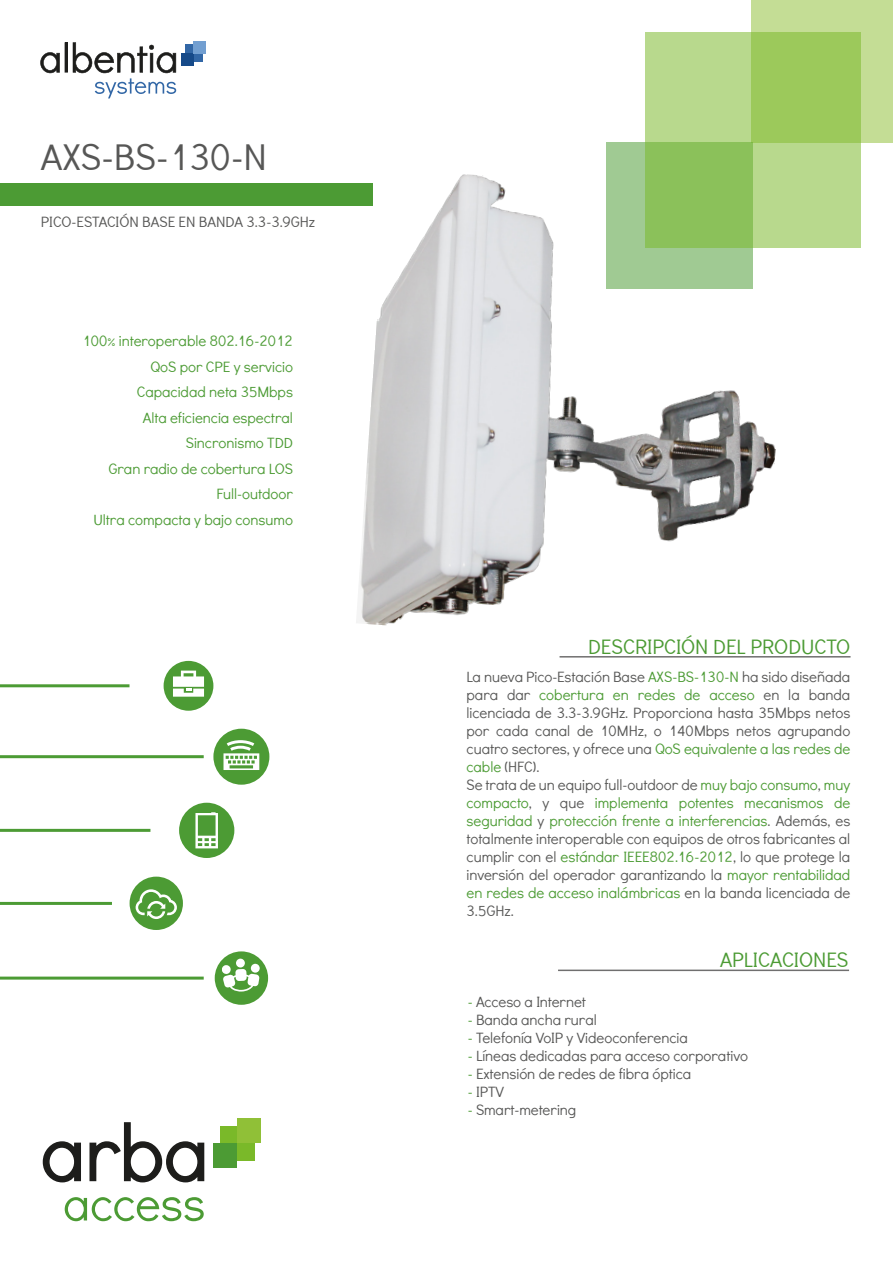
<style>
.page{position:relative;width:893px;height:1263px;background:#fff}
.page>*{position:absolute;margin:0;border:0;box-sizing:border-box;transform-origin:0 0}
.t1{font:37.35px "Didact Gothic";color:#575756}
.t2{font:21px "Didact Gothic";color:#4c9b34}
.t3{font:15px/18px "Didact Gothic";color:#575756}
.t4{font:15px/25.5px "Didact Gothic";color:#4c9b34;text-align:right}
.s1{color:#4c9b34}
</style>
<div class="page">
<svg style="left:42px;top:1141px;width:39px;height:42px"></svg>
<svg style="left:89px;top:1122px;width:116px;height:61px"></svg>
<svg style="left:65px;top:1197px;width:139px;height:24px"></svg>
<div style="left:220px;top:1125px;width:34px;height:35px;background:#7ab929"></div>
<div style="left:214px;top:1143px;width:23px;height:24px;background:#4c9b34"></div>
<div style="left:237px;top:1119px;width:23px;height:24px;background:#90c037"></div>
<div style="left:751px;top:0;width:142px;height:143px;background:#c4dd95"></div>
<div style="left:606px;top:143px;width:147px;height:146px;background:#a0ca93"></div>
<svg style="left:645px;top:33px;width:215px;height:215px;background:#aad177"></svg>
<svg style="left:40px;top:52px;width:20px;height:21px"></svg>
<hr style="left:65px;top:42px;width:3px;height:31px;background:#1d1d1b">
<svg style="left:73px;top:42px;width:103px;height:56px"></svg>
<div style="left:185px;top:44px;width:17px;height:18px;background:#3267a6"></div>
<div style="left:181px;top:53px;width:12px;height:13px;background:#164a89"></div>
<div style="left:193px;top:41px;width:12px;height:12px;background:#729fd1"></div>
<div style="left:0;top:183px;width:372px;height:22px;background:#4c9b34"></div>
<hr style="left:560px;top:656px;width:291px;height:1px;background:#706f6f">
<hr style="left:558px;top:969px;width:291px;height:2px;background:#706f6f">
<img style="left:356px;top:169px;width:437px;height:457px">
<hr style="left:0;top:684px;width:129px;height:3px;background:#4c9b34">
<div style="left:164px;top:661px;width:49px;height:50px;background:#4c9b34;border-radius:50%"></div>
<svg style="left:173px;top:671px;width:31px;height:26px"></svg>
<hr style="left:0;top:755px;width:204px;height:3px;background:#4c9b34">
<hr style="left:0;top:976px;width:204px;height:3px;background:#4c9b34">
<div style="left:213px;top:729px;width:56px;height:56px;background:#4c9b34;border-radius:50%"></div>
<svg style="left:223px;top:740px;width:36px;height:30px"></svg>
<hr style="left:0;top:829px;width:150px;height:3px;background:#4c9b34">
<hr style="left:0;top:902px;width:112px;height:3px;background:#4c9b34">
<div style="left:179px;top:803px;width:55px;height:55px;background:#4c9b34;border-radius:50%"></div>
<svg style="left:195px;top:812px;width:23px;height:36px"></svg>
<div style="left:130px;top:877px;width:53px;height:53px;background:#4c9b34;border-radius:50%"></div>
<svg style="left:136px;top:889px;width:41px;height:30px"></svg>
<div style="left:215px;top:951px;width:53px;height:54px;background:#4c9b34;border-radius:50%"></div>
<div style="left:236px;top:958px;width:9px;height:9px;background:#fff;border-radius:50%"></div>
<svg style="left:222px;top:965px;width:38px;height:27px"></svg>
<h1 class="t1" style="left:41px;top:131px;width:228px">AXS-BS-130-N</h1>
<p class="t3" style="left:41px;top:212px;width:276px">PICO-ESTACIÓN BASE EN BANDA 3.3-3.9GHz</p>
<p class="t4" style="left:82px;top:327px;width:212px">100% interoperable 802.16-2012<br>QoS por CPE y servicio<br>Capacidad neta 35Mbps<br>Alta eficiencia espectral<br>Sincronismo TDD<br>Gran radio de cobertura LOS<br>Full-outdoor<br>Ultra compacta y bajo consumo</p>
<h2 class="t2" style="left:588px;top:632px;width:264px">DESCRIPCIÓN DEL PRODUCTO</h2>
<p class="t3" style="left:466px;top:667px;width:385px">La nueva Pico-Estación Base <span class="s1">AXS-BS-130-N</span> ha sido diseñada para dar <span class="s1">cobertura en redes de acceso</span> en la banda licenciada de 3.3-3.9GHz. Proporciona hasta 35Mbps netos por cada canal de 10MHz, o 140Mbps netos agrupando cuatro sectores, y ofrece una <span class="s1">QoS equivalente a las redes de cable</span> (HFC).<br>Se trata de un equipo full-outdoor de <span class="s1">muy bajo consumo</span>, <span class="s1">muy compacto</span>, y que <span class="s1">implementa potentes mecanismos de seguridad</span> y <span class="s1">protección frente a interferencias</span>. Además, es totalmente interoperable con equipos de otros fabricantes al cumplir con el <span class="s1">estándar IEEE802.16-2012</span>, lo que protege la inversión del operador garantizando la <span class="s1">mayor rentabilidad en redes de acceso inalámbricas</span> en la banda licenciada de 3.5GHz.</p>
<h2 class="t2" style="left:720px;top:945px;width:130px">APLICACIONES</h2>
<p class="t3" style="left:468px;top:992px;width:120px"><span class="s1">-</span> Acceso a Internet</p>
<p class="t3" style="left:468px;top:1010px;width:131px"><span class="s1">-</span> Banda ancha rural</p>
<p class="t3" style="left:468px;top:1028px;width:222px"><span class="s1">-</span> Telefonía VoIP y Videoconferencia</p>
<p class="t3" style="left:468px;top:1046px;width:282px"><span class="s1">-</span> Líneas dedicadas para acceso corporativo</p>
<p class="t3" style="left:468px;top:1064px;width:225px"><span class="s1">-</span> Extensión de redes de fibra óptica</p>
<p class="t3" style="left:468px;top:1082px;width:38px"><span class="s1">-</span> IPTV</p>
<p class="t3" style="left:468px;top:1100px;width:110px"><span class="s1">-</span> Smart-metering</p>
</div>
